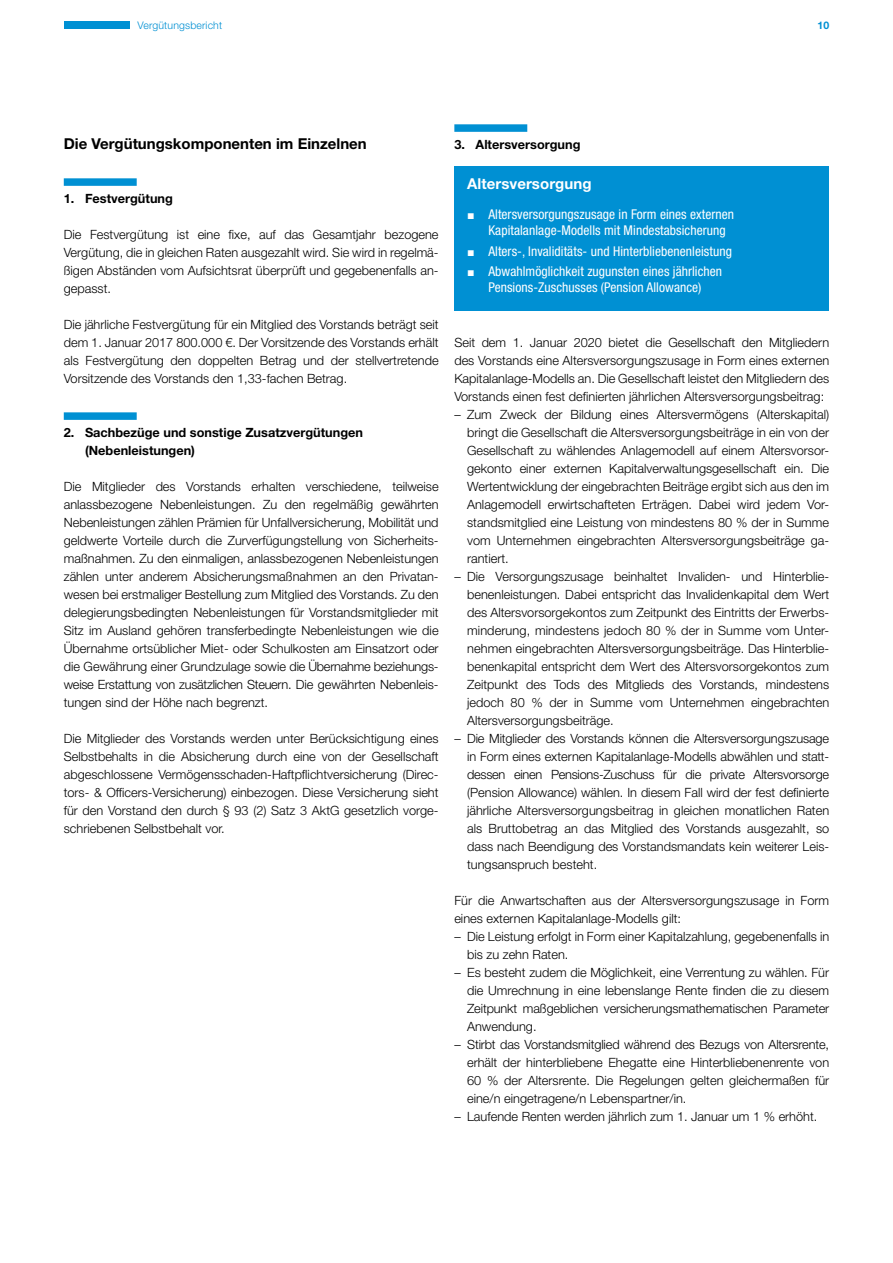
<style>
.page{position:relative;width:893px;height:1263px;background:#fff}
.page>*{position:absolute;margin:0;border:0;box-sizing:border-box;transform-origin:0 0}
.t1{font:700 15px "Helvetica Finanz Std";color:#000}
.t2{font:700 15px "Helvetica Finanz Std";letter-spacing:.005em;color:#fff}
.t3{font:condensed 13.5px/16.2px "Helvetica Finanz Std";letter-spacing:.005em;color:#fff}
.t4{font:300 12.75px/18px "Helvetica Finanz Std";color:#000;text-align:justify}
.t5{font:700 12.75px/18px "Helvetica Finanz Std";color:#000}
.t6{font:300 10.5px "Helvetica Finanz Std";letter-spacing:.015em;color:#0090d3}
.t7{font:700 10.5px "Helvetica Finanz Std";color:#0090d3}
</style>
<div class="page">
<div style="left:64px;top:21px;width:66px;height:8px;background:#0090d3"></div>
<div style="left:64px;top:178px;width:73px;height:8px;background:#0090d3"></div>
<div style="left:64px;top:412px;width:73px;height:8px;background:#0090d3"></div>
<div style="left:454px;top:124px;width:73px;height:8px;background:#0090d3"></div>
<div style="left:454px;top:166px;width:375px;height:144px;background:#0090d3"></div>
<p class="t6" style="left:138px;top:19px;width:86px">Vergütungsbericht</p>
<p class="t7" style="left:817px;top:19px;width:13px">10</p>
<p class="t1" style="left:64px;top:135px;width:305px">Die Vergütungskomponenten im Einzelnen</p>
<p class="t5" style="left:64px;top:189px;width:111px">1. Festvergütung</p>
<p class="t4" style="left:64px;top:225px;width:376px">Die Festvergütung ist eine fixe, auf das Gesamtjahr bezogene Vergütung, die in gleichen Raten ausgezahlt wird. Sie wird in regelmä&shy;ßigen Abständen vom Aufsichtsrat überprüft und gegebenenfalls an&shy;gepasst.</p>
<p class="t4" style="left:64px;top:315px;width:376px">Die jährliche Festvergütung für ein Mitglied des Vorstands beträgt seit dem 1. Januar 2017 800.000 €. Der Vorsitzende des Vorstands erhält als Festvergütung den doppelten Betrag und der stellvertretende Vorsitzende des Vorstands den 1,33-fachen Betrag.</p>
<p class="t5" style="left:85px;top:423px;width:279px;text-indent:-21px">2. Sachbezüge und sonstige Zusatzvergütungen (Nebenleistungen)</p>
<p class="t4" style="left:64px;top:477px;width:376px">Die Mitglieder des Vorstands erhalten verschiedene, teilweise anlassbezogene Nebenleistungen. Zu den regelmäßig gewährten Nebenleistungen zählen Prämien für Unfallversicherung, Mobilität und geldwerte Vorteile durch die Zurverfügungstellung von Sicherheits&shy;maßnahmen. Zu den einmaligen, anlassbezogenen Nebenleistungen zählen unter anderem Absicherungsmaßnahmen an den Privatan&shy;wesen bei erstmaliger Bestellung zum Mitglied des Vorstands. Zu den delegierungsbedingten Nebenleistungen für Vorstandsmitglieder mit Sitz im Ausland gehören transferbedingte Nebenleistungen wie die Übernahme ortsüblicher Miet- oder Schulkosten am Einsatzort oder die Gewährung einer Grundzulage sowie die Übernahme beziehungs&shy;weise Erstattung von zusätzlichen Steuern. Die gewährten Nebenleis&shy;tungen sind der Höhe nach begrenzt.</p>
<p class="t4" style="left:64px;top:729px;width:376px">Die Mitglieder des Vorstands werden unter Berücksichtigung eines Selbstbehalts in die Absicherung durch eine von der Gesellschaft abgeschlossene Vermögensschaden-Haftpflichtversicherung (Direc&shy;tors- &amp; Officers-Versicherung) einbezogen. Diese Versicherung sieht für den Vorstand den durch § 93 (2) Satz 3 AktG gesetzlich vorge&shy;schriebenen Selbstbehalt vor.</p>
<p class="t5" style="left:454px;top:135px;width:128px">3. Altersversorgung</p>
<p class="t2" style="left:467px;top:175px;width:126px">Altersversorgung</p>
<p class="t3" style="left:488px;top:206px;width:247px;text-indent:-21px">▪ Altersversorgungszusage in Form eines externen<br>Kapitalanlage-Modells mit Mindestabsicherung</p>
<p class="t3" style="left:467px;top:243px;width:266px">▪ Alters-, Invaliditäts- und Hinterbliebenenleistung</p>
<p class="t3" style="left:467px;top:263px;width:257px;text-align:center">▪ Abwahlmöglichkeit zugunsten eines jährlichen<br>Pensions-Zuschusses (Pension Allowance)</p>
<p class="t4" style="left:454px;top:333px;width:376px">Seit dem 1. Januar 2020 bietet die Gesellschaft den Mitgliedern des Vorstands eine Altersversorgungszusage in Form eines externen Kapitalanlage-Modells an. Die Gesellschaft leistet den Mitgliedern des Vorstands einen fest definierten jährlichen Altersversorgungsbeitrag:</p>
<p class="t4" style="left:467px;top:405px;width:364px;text-indent:-13px">– Zum Zweck der Bildung eines Altersvermögens (Alterskapital) bringt die Gesellschaft die Altersversorgungsbeiträge in ein von der Gesellschaft zu wählendes Anlagemodell auf einem Altersvorsor&shy;gekonto einer externen Kapitalverwaltungsgesellschaft ein. Die Wertentwicklung der eingebrachten Beiträge ergibt sich aus den im Anlagemodell erwirtschafteten Erträgen. Dabei wird jedem Vor&shy;standsmitglied eine Leistung von mindestens 80 % der in Summe vom Unternehmen eingebrachten Altersversorgungsbeiträge ga&shy;rantiert.</p>
<p class="t4" style="left:467px;top:567px;width:364px;text-indent:-13px">– Die Versorgungszusage beinhaltet Invaliden- und Hinterblie&shy;benenleistungen. Dabei entspricht das Invalidenkapital dem Wert des Altersvorsorgekontos zum Zeitpunkt des Eintritts der Erwerbs&shy;minderung, mindestens jedoch 80 % der in Summe vom Unter&shy;nehmen eingebrachten Altersversorgungsbeiträge. Das Hinterblie&shy;benenkapital entspricht dem Wert des Altersvorsorgekontos zum Zeitpunkt des Tods des Mitglieds des Vorstands, mindestens jedoch 80 % der in Summe vom Unternehmen eingebrachten Altersversorgungsbeiträge.</p>
<p class="t4" style="left:467px;top:729px;width:364px;text-indent:-13px">– Die Mitglieder des Vorstands können die Altersversorgungszusage in Form eines externen Kapitalanlage-Modells abwählen und statt&shy;dessen einen Pensions-Zuschuss für die private Altersvorsorge (Pension Allowance) wählen. In diesem Fall wird der fest definierte jährliche Altersversorgungsbeitrag in gleichen monatlichen Raten als Bruttobetrag an das Mitglied des Vorstands ausgezahlt, so dass nach Beendigung des Vorstandsmandats kein weiterer Leis&shy;tungsanspruch besteht.</p>
<p class="t4" style="left:454px;top:891px;width:376px">Für die Anwartschaften aus der Altersversorgungszusage in Form eines externen Kapitalanlage-Modells gilt:</p>
<p class="t4" style="left:467px;top:927px;width:364px;text-indent:-13px">– Die Leistung erfolgt in Form einer Kapitalzahlung, gegebenenfalls in bis zu zehn Raten.</p>
<p class="t4" style="left:467px;top:963px;width:364px;text-indent:-13px">– Es besteht zudem die Möglichkeit, eine Verrentung zu wählen. Für die Umrechnung in eine lebenslange Rente finden die zu diesem Zeitpunkt maßgeblichen versicherungsmathematischen Parameter Anwendung.</p>
<p class="t4" style="left:467px;top:1035px;width:364px;text-indent:-13px">– Stirbt das Vorstandsmitglied während des Bezugs von Altersrente, erhält der hinterbliebene Ehegatte eine Hinterbliebenenrente von 60 % der Altersrente. Die Regelungen gelten gleichermaßen für eine/n eingetragene/n Lebenspartner/in.</p>
<p class="t4" style="left:454px;top:1107px;width:365px">– Laufende Renten werden jährlich zum 1. Januar um 1 % erhöht.</p>
</div>
